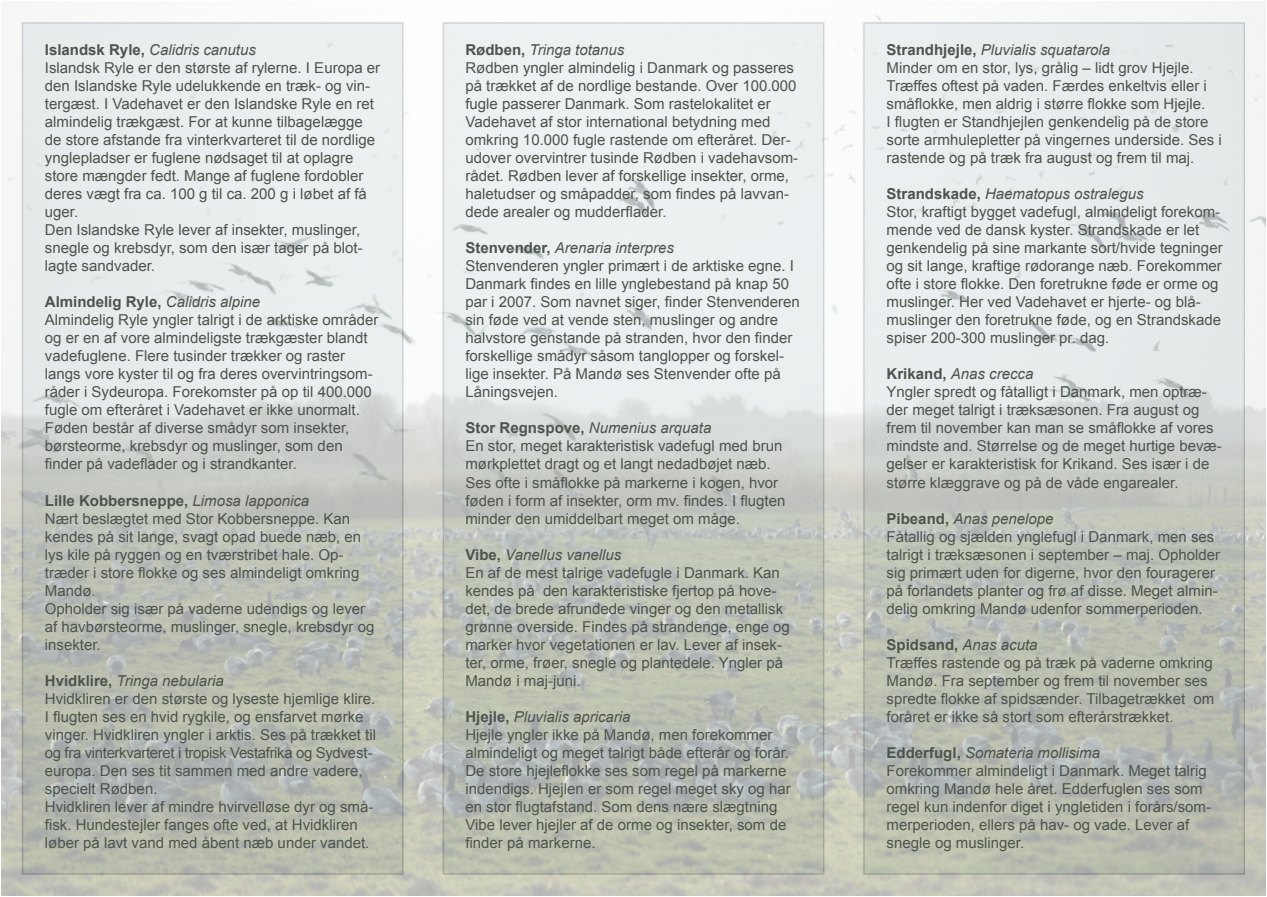
<style>
.page{position:relative;width:1267px;height:897px;background:#fff}
.page>*{position:absolute;margin:0;border:0;box-sizing:border-box;transform-origin:0 0}
.t1{font:15px/18px "Arial";color:#4c544b}
.t2{font:italic 15px "Arial";color:#4c544b}
.t3{font:700 15px "Arial";color:#4c544b}
.s1{font-weight:700;font-style:normal}
.s2{font-weight:400;font-style:italic}
</style>
<div class="page">
<img style="left:2px;top:2px;width:1263px;height:893px">
<p class="t2" style="left:45px;top:40px;width:212px"><span class="s1">Islandsk Ryle,</span> Calidris canutus</p>
<p class="t1" style="left:45px;top:59px;width:337px">Islandsk Ryle er den største af rylerne. I Europa er den Islandske Ryle udelukkende en træk- og vin&shy;tergæst. I Vadehavet er den Islandske Ryle en ret almindelig trækgæst. For at kunne tilbagelægge de store afstande fra vinterkvarteret til de nordlige ynglepladser er fuglene nødsaget til at oplagre store mængder fedt. Mange af fuglene fordobler deres vægt fra ca. 100 g til ca. 200 g i løbet af få uger.</p>
<p class="t1" style="left:45px;top:221px;width:319px">Den Islandske Ryle lever af insekter, muslinger, snegle og krebsdyr, som den især tager på blot&shy;lagte sandvader.</p>
<p class="t3" style="left:45px;top:292px;width:217px">Almindelig Ryle, <span class="s2">Calidris alpine</span></p>
<p class="t1" style="left:45px;top:311px;width:335px">Almindelig Ryle yngler talrigt i de arktiske områder og er en af vore almindeligste trækgæster blandt vadefuglene. Flere tusinder trækker og raster langs vore kyster til og fra deres overvintringsom&shy;råder i Sydeuropa. Forekomster på op til 400.000 fugle om efteråret i Vadehavet er ikke unormalt.<br>Føden består af diverse smådyr som insekter, børsteorme, krebsdyr og muslinger, som den finder på vadeflader og i strandkanter.</p>
<p class="t3" style="left:45px;top:490px;width:266px">Lille Kobbersneppe, <span class="s2">Limosa lapponica</span></p>
<p class="t1" style="left:45px;top:509px;width:318px">Nært beslægtet med Stor Kobbersneppe. Kan kendes på sit lange, svagt opad buede næb, en lys kile på ryggen og en tværstribet hale. Op&shy;træder i store flokke og ses almindeligt omkring Mandø.</p>
<p class="t1" style="left:45px;top:599px;width:331px">Opholder sig især på vaderne udendigs og lever af havbørsteorme, muslinger, snegle, krebsdyr og insekter.</p>
<p class="t2" style="left:45px;top:670px;width:180px"><span class="s1">Hvidklire,</span> Tringa nebularia</p>
<p class="t1" style="left:45px;top:689px;width:332px">Hvidkliren er den største og lyseste hjemlige klire.<br>I flugten ses en hvid rygkile, og ensfarvet mørke vinger. Hvidkliren yngler i arktis. Ses på trækket til og fra vinterkvarteret i tropisk Vestafrika og Sydvest&shy;europa. Den ses tit sammen med andre vadere, specielt Rødben.</p>
<p class="t1" style="left:45px;top:797px;width:330px">Hvidkliren lever af mindre hvirvelløse dyr og små&shy;fisk. Hundestejler fanges ofte ved, at Hvidkliren løber på lavt vand med åbent næb under vandet.</p>
<p class="t2" style="left:465px;top:40px;width:160px"><span class="s1">Rødben,</span> Tringa totanus</p>
<p class="t1" style="left:465px;top:59px;width:334px">Rødben yngler almindelig i Danmark og passeres på trækket af de nordlige bestande. Over 100.000 fugle passerer Danmark. Som rastelokalitet er Vadehavet af stor international betydning med omkring 10.000 fugle rastende om efteråret. Der&shy;udover overvintrer tusinde Rødben i vadehavsom&shy;rådet. Rødben lever af forskellige insekter, orme, haletudser og småpadder, som findes på lavvan&shy;dede arealer og mudderflader.</p>
<p class="t2" style="left:465px;top:238px;width:210px"><span class="s1">Stenvender,</span> Arenaria interpres</p>
<p class="t1" style="left:465px;top:257px;width:336px">Stenvenderen yngler primært i de arktiske egne. I Danmark findes en lille ynglebestand på knap 50 par i 2007. Som navnet siger, finder Stenvenderen sin føde ved at vende sten, muslinger og andre halvstore genstande på stranden, hvor den finder forskellige smådyr såsom tanglopper og forskel&shy;lige insekter. På Mandø ses Stenvender ofte på Låningsvejen.</p>
<p class="t2" style="left:465px;top:418px;width:247px"><span class="s1">Stor Regnspove,</span> Numenius arquata</p>
<p class="t1" style="left:465px;top:437px;width:318px">En stor, meget karakteristisk vadefugl med brun mørkplettet dragt og et langt nedadbøjet næb.</p>
<p class="t1" style="left:465px;top:473px;width:321px">Ses ofte i småflokke på markerne i kogen, hvor føden i form af insekter, orm mv. findes. I flugten minder den umiddelbart meget om måge.</p>
<p class="t2" style="left:465px;top:544px;width:157px"><span class="s1">Vibe,</span> Vanellus vanellus</p>
<p class="t1" style="left:465px;top:563px;width:326px">En af de mest talrige vadefugle i Danmark. Kan kendes på den karakteristiske fjertop på hove&shy;det, de brede afrundede vinger og den metallisk grønne overside. Findes på strandenge, enge og marker hvor vegetationen er lav. Lever af insek&shy;ter, orme, frøer, snegle og plantedele. Yngler på Mandø i maj-juni.</p>
<p class="t2" style="left:465px;top:706px;width:167px"><span class="s1">Hjejle,</span> Pluvialis apricaria</p>
<p class="t1" style="left:465px;top:725px;width:327px">Hjejle yngler ikke på Mandø, men forekommer almindeligt og meget talrigt både efterår og forår.<br>De store hjejleflokke ses som regel på markerne indendigs. Hjejlen er som regel meget sky og har en stor flugtafstand. Som dens nære slægtning Vibe lever hjejler af de orme og insekter, som de finder på markerne.</p>
<p class="t2" style="left:886px;top:40px;width:225px"><span class="s1">Strandhjejle,</span> Pluvialis squatarola</p>
<p class="t1" style="left:886px;top:59px;width:337px">Minder om en stor, lys, grålig – lidt grov Hjejle.<br>Træffes oftest på vaden. Færdes enkeltvis eller i småflokke, men aldrig i større flokke som Hjejle.<br>I flugten er Standhjejlen genkendelig på de store sorte armhulepletter på vingernes underside. Ses i rastende og på træk fra august og frem til maj.</p>
<p class="t2" style="left:886px;top:184px;width:258px"><span class="s1">Strandskade,</span> Haematopus ostralegus</p>
<p class="t1" style="left:886px;top:203px;width:337px">Stor, kraftigt bygget vadefugl, almindeligt forekom&shy;mende ved de dansk kyster. Strandskade er let genkendelig på sine markante sort/hvide tegninger og sit lange, kraftige rødorange næb. Forekommer ofte i store flokke. Den foretrukne føde er orme og muslinger. Her ved Vadehavet er hjerte- og blå&shy;muslinger den foretrukne føde, og en Strandskade spiser 200-300 muslinger pr. dag.</p>
<p class="t2" style="left:886px;top:364px;width:148px"><span class="s1">Krikand,</span> Anas crecca</p>
<p class="t1" style="left:886px;top:383px;width:337px">Yngler spredt og fåtalligt i Danmark, men optræ&shy;der meget talrigt i træksæsonen. Fra august og frem til november kan man se småflokke af vores mindste and. Størrelse og de meget hurtige bevæ&shy;gelser er karakteristisk for Krikand. Ses især i de større klæggrave og på de våde engarealer.</p>
<p class="t2" style="left:886px;top:508px;width:168px"><span class="s1">Pibeand,</span> Anas penelope</p>
<p class="t1" style="left:886px;top:527px;width:335px">Fåtallig og sjælden ynglefugl i Danmark, men ses talrigt i træksæsonen i september – maj. Opholder sig primært uden for digerne, hvor den fouragerer på forlandets planter og frø af disse. Meget almin&shy;delig omkring Mandø udenfor sommerperioden.</p>
<p class="t3" style="left:886px;top:634px;width:152px">Spidsand, <span class="s2">Anas acuta</span></p>
<p class="t1" style="left:886px;top:653px;width:329px">Træffes rastende og på træk på vaderne omkring Mandø. Fra september og frem til november ses spredte flokke af spidsænder. Tilbagetrækket om foråret er ikke så stort som efterårstrækket.</p>
<p class="t2" style="left:886px;top:742px;width:215px"><span class="s1">Edderfugl,</span> Somateria mollisima</p>
<p class="t1" style="left:886px;top:761px;width:326px">Forekommer almindeligt i Danmark. Meget talrig omkring Mandø hele året. Edderfuglen ses som regel kun indenfor diget i yngletiden i forårs/som&shy;merperioden, ellers på hav- og vade. Lever af snegle og muslinger.</p>
</div>
